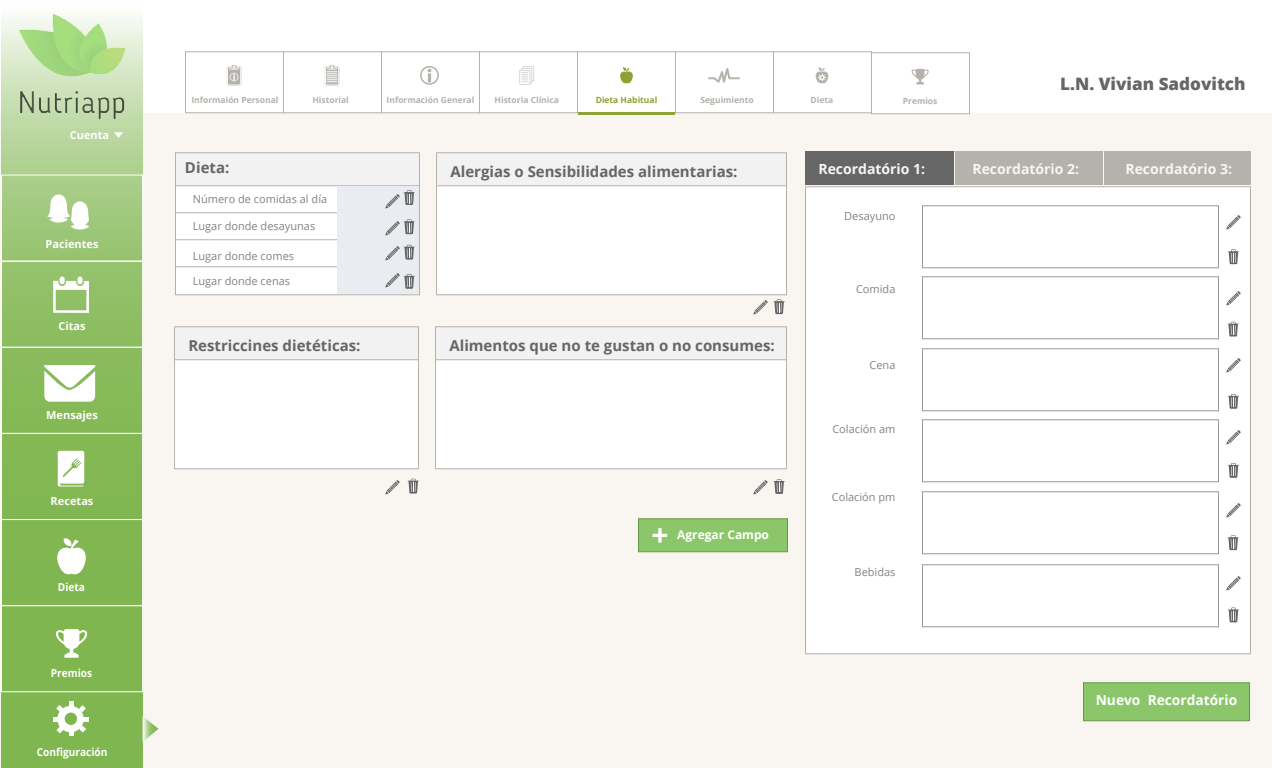
<style>
.page{position:relative;width:1272px;height:768px;background:#fff}
.page>*{position:absolute;margin:0;border:0;box-sizing:border-box;transform-origin:0 0}
.t1{font:700 30px "Open Sans";color:#fff}
.t2{font:800 17.1px "Open Sans";color:#666}
.t3{font:700 15px "Open Sans";color:#666}
.t4{font:700 14px "Open Sans";color:#f9f6f2}
.t5{font:700 13.8px "Open Sans";color:#fff}
.t6{font:700 12px "Open Sans";color:#fff}
.t7{font:11px "Open Sans";color:#838383}
.t8{font:700 11px "Open Sans";color:#fff}
.t9{font:700 11px "Open Sans";color:#fff;scale:.92 1}
.t10{font:700 8.5px "Open Sans";color:#b5b2ac}
.t11{font:700 8.5px "Open Sans";color:#8ea133}
</style>
<div class="page">
<div style="left:0;top:113px;width:1272px;height:655px;background:#f9f6f2"></div>
<svg style="left:1px;top:16px;width:142px;height:752px;background:#8ebe63"></svg>
<div style="left:175px;top:152px;width:245px;height:35px;background:#f2f2f2;border:1px solid #b5b2ac"></div>
<div style="left:175px;top:185px;width:245px;height:110px;background:#fff;border:1px solid #b5b2ac"></div>
<hr style="left:175px;top:212px;width:242px;height:1px;background:#b5b2ac">
<hr style="left:175px;top:266px;width:242px;height:1px;background:#b5b2ac">
<hr style="left:175px;top:239px;width:242px;height:1px;background:#b5b2ac">
<div style="left:337px;top:186px;width:82px;height:27px;background:#e9ecf1"></div>
<div style="left:337px;top:240px;width:82px;height:27px;background:#e9ecf1"></div>
<div style="left:337px;top:213px;width:82px;height:27px;background:#e9ecf1"></div>
<div style="left:337px;top:267px;width:82px;height:27px;background:#e9ecf1"></div>
<div style="left:436px;top:152px;width:351px;height:35px;background:#f2f2f2;border:1px solid #b5b2ac"></div>
<div style="left:436px;top:185px;width:351px;height:110px;background:#fff;border:1px solid #b5b2ac"></div>
<div style="left:174px;top:326px;width:245px;height:35px;background:#f2f2f2;border:1px solid #b5b2ac"></div>
<div style="left:174px;top:359px;width:245px;height:110px;background:#fff;border:1px solid #b5b2ac"></div>
<div style="left:435px;top:326px;width:352px;height:35px;background:#f2f2f2;border:1px solid #b5b2ac"></div>
<div style="left:435px;top:359px;width:352px;height:110px;background:#fff;border:1px solid #b5b2ac"></div>
<div style="left:283px;top:51px;width:99px;height:62px;border:1px solid #b5b2ac"></div>
<div style="left:381px;top:51px;width:99px;height:62px;border:1px solid #b5b2ac"></div>
<div style="left:479px;top:51px;width:99px;height:62px;border:1px solid #b5b2ac"></div>
<div style="left:577px;top:51px;width:99px;height:62px;border:1px solid #b5b2ac"></div>
<div style="left:675px;top:51px;width:99px;height:62px;border:1px solid #b5b2ac"></div>
<hr style="left:578px;top:112px;width:97px;height:3px;background:#8ea133">
<svg style="left:325px;top:65px;width:14px;height:20px"></svg>
<div style="left:185px;top:51px;width:99px;height:62px;border:1px solid #b5b2ac"></div>
<svg style="left:420px;top:66px;width:19px;height:19px"></svg>
<svg style="left:520px;top:66px;width:14px;height:19px"></svg>
<svg style="left:708px;top:68px;width:32px;height:15px"></svg>
<svg style="left:620px;top:67px;width:13px;height:17px"></svg>
<svg style="left:227px;top:65px;width:14px;height:20px"></svg>
<svg style="left:408px;top:479px;width:11px;height:15px"></svg>
<svg style="left:774px;top:479px;width:11px;height:15px"></svg>
<svg style="left:774px;top:299px;width:11px;height:15px"></svg>
<div style="left:773px;top:51px;width:99px;height:62px;border:1px solid #b5b2ac"></div>
<svg style="left:816px;top:67px;width:12px;height:17px"></svg>
<div style="left:638px;top:518px;width:150px;height:34px;background:#8bc76a;border:1px solid #679745"></div>
<div style="left:805px;top:151px;width:150px;height:34px;background:#666"></div>
<div style="left:805px;top:186px;width:446px;height:468px;background:#fff;border:1px solid #b5b2ac"></div>
<div style="left:955px;top:151px;width:148px;height:34px;background:#b5b2ac"></div>
<div style="left:1102px;top:151px;width:149px;height:34px;background:#b5b2ac"></div>
<div style="left:922px;top:205px;width:297px;height:63px;border:1px solid #999"></div>
<div style="left:922px;top:276px;width:297px;height:63px;border:1px solid #999"></div>
<div style="left:922px;top:348px;width:297px;height:63px;border:1px solid #999"></div>
<div style="left:922px;top:419px;width:297px;height:63px;border:1px solid #999"></div>
<div style="left:922px;top:491px;width:297px;height:63px;border:1px solid #999"></div>
<div style="left:922px;top:564px;width:297px;height:63px;border:1px solid #999"></div>
<hr style="left:954px;top:151px;width:1px;height:34px;background:#f8f5f1">
<hr style="left:1103px;top:151px;width:1px;height:34px;background:#f8f5f1">
<div style="left:1083px;top:682px;width:167px;height:39px;background:#8bc76a;border:1px solid #679745"></div>
<svg style="left:1228px;top:249px;width:11px;height:15px"></svg>
<svg style="left:1228px;top:322px;width:11px;height:15px"></svg>
<svg style="left:1228px;top:394px;width:11px;height:15px"></svg>
<svg style="left:1228px;top:463px;width:11px;height:15px"></svg>
<svg style="left:1228px;top:535px;width:11px;height:15px"></svg>
<svg style="left:1228px;top:608px;width:11px;height:14px"></svg>
<svg style="left:385px;top:190px;width:30px;height:19px"></svg>
<svg style="left:385px;top:219px;width:30px;height:17px"></svg>
<svg style="left:385px;top:245px;width:30px;height:16px"></svg>
<svg style="left:385px;top:273px;width:30px;height:16px"></svg>
<svg style="left:385px;top:480px;width:15px;height:15px"></svg>
<svg style="left:753px;top:300px;width:15px;height:15px"></svg>
<svg style="left:1226px;top:215px;width:15px;height:15px"></svg>
<svg style="left:1226px;top:291px;width:15px;height:15px"></svg>
<svg style="left:1226px;top:358px;width:15px;height:15px"></svg>
<svg style="left:1226px;top:430px;width:15px;height:15px"></svg>
<svg style="left:1226px;top:503px;width:15px;height:15px"></svg>
<svg style="left:1226px;top:576px;width:15px;height:15px"></svg>
<svg style="left:753px;top:480px;width:15px;height:15px"></svg>
<div style="left:871px;top:52px;width:99px;height:62px;border:1px solid #b5b2ac"></div>
<svg style="left:911px;top:69px;width:18px;height:15px"></svg>
<svg style="left:114px;top:132px;width:9px;height:6px"></svg>
<svg style="left:57px;top:538px;width:29px;height:39px"></svg>
<svg style="left:54px;top:702px;width:35px;height:34px"></svg>
<svg style="left:58px;top:451px;width:26px;height:35px"></svg>
<svg style="left:53px;top:277px;width:36px;height:36px"></svg>
<img style="left:10px;top:13px;width:124px;height:113px">
<div style="left:1px;top:175px;width:142px;height:86px;border:1px solid #fff"></div>
<div style="left:1px;top:261px;width:142px;height:87px;border:1px solid #fff"></div>
<div style="left:1px;top:347px;width:142px;height:87px;border:1px solid #fff"></div>
<div style="left:1px;top:433px;width:142px;height:87px;border:1px solid #fff"></div>
<div style="left:1px;top:519px;width:142px;height:87px;border:1px solid #fff"></div>
<div style="left:1px;top:605px;width:142px;height:87px;border:1px solid #fff"></div>
<svg style="left:44px;top:365px;width:52px;height:37px"></svg>
<svg style="left:45px;top:194px;width:49px;height:36px"></svg>
<svg style="left:144px;top:718px;width:14px;height:22px"></svg>
<svg style="left:56px;top:629px;width:31px;height:29px"></svg>
<p class="t8" style="left:70px;top:127px;width:41px">Cuenta</p>
<p class="t8" style="left:46px;top:236px;width:55px">Pacientes</p>
<p class="t8" style="left:58px;top:319px;width:29px">Citas</p>
<p class="t8" style="left:46px;top:407px;width:53px">Mensajes</p>
<p class="t8" style="left:51px;top:493px;width:44px">Recetas</p>
<p class="t9" style="left:58px;top:579px;width:31px">Dieta</p>
<p class="t9" style="left:51px;top:665px;width:46px">Premios</p>
<p class="t9" style="left:37px;top:744px;width:78px">Configuración</p>
<p class="t10" style="left:191px;top:94px;width:88px">Informaión Personal</p>
<p class="t10" style="left:312px;top:94px;width:38px">Historial</p>
<p class="t10" style="left:387px;top:94px;width:89px">Información General</p>
<p class="t10" style="left:495px;top:94px;width:66px">Historia Clínica</p>
<p class="t11" style="left:596px;top:94px;width:63px">Dieta Habitual</p>
<p class="t10" style="left:701px;top:94px;width:55px">Seguimiento</p>
<p class="t10" style="left:811px;top:94px;width:24px">Dieta</p>
<p class="t10" style="left:903px;top:95px;width:36px">Premios</p>
<h2 class="t2" style="left:1060px;top:71px;width:187px">L.N. Vivian Sadovitch</h2>
<h3 class="t3" style="left:185px;top:157px;width:46px">Dieta:</h3>
<p class="t7" style="left:193px;top:191px;width:136px">Número de comidas al día</p>
<p class="t7" style="left:193px;top:218px;width:124px">Lugar donde desayunas</p>
<p class="t7" style="left:193px;top:248px;width:103px">Lugar donde comes</p>
<p class="t7" style="left:193px;top:273px;width:99px">Lugar donde cenas</p>
<h3 class="t3" style="left:450px;top:161px;width:289px">Alergias o Sensibilidades alimentarias:</h3>
<h3 class="t3" style="left:188px;top:335px;width:174px">Restriccines dietéticas:</h3>
<h3 class="t3" style="left:449px;top:335px;width:327px">Alimentos que no te gustan o no consumes:</h3>
<h1 class="t1" style="left:652px;top:514px;width:19px">+</h1>
<p class="t6" style="left:677px;top:526px;width:93px">Agregar Campo</p>
<p class="t4" style="left:818px;top:159px;width:108px">Recordatório 1:</p>
<p class="t4" style="left:972px;top:159px;width:108px">Recordatório 2:</p>
<p class="t4" style="left:1125px;top:159px;width:108px">Recordatório 3:</p>
<p class="t7" style="left:844px;top:209px;width:53px">Desayuno</p>
<p class="t7" style="left:856px;top:281px;width:41px">Comida</p>
<p class="t7" style="left:870px;top:358px;width:27px">Cena</p>
<p class="t7" style="left:832px;top:421px;width:65px">Colación am</p>
<p class="t7" style="left:832px;top:490px;width:65px">Colación pm</p>
<p class="t7" style="left:855px;top:565px;width:42px">Bebidas</p>
<p class="t5" style="left:1096px;top:691px;width:143px">Nuevo Recordatório</p>
</div>
